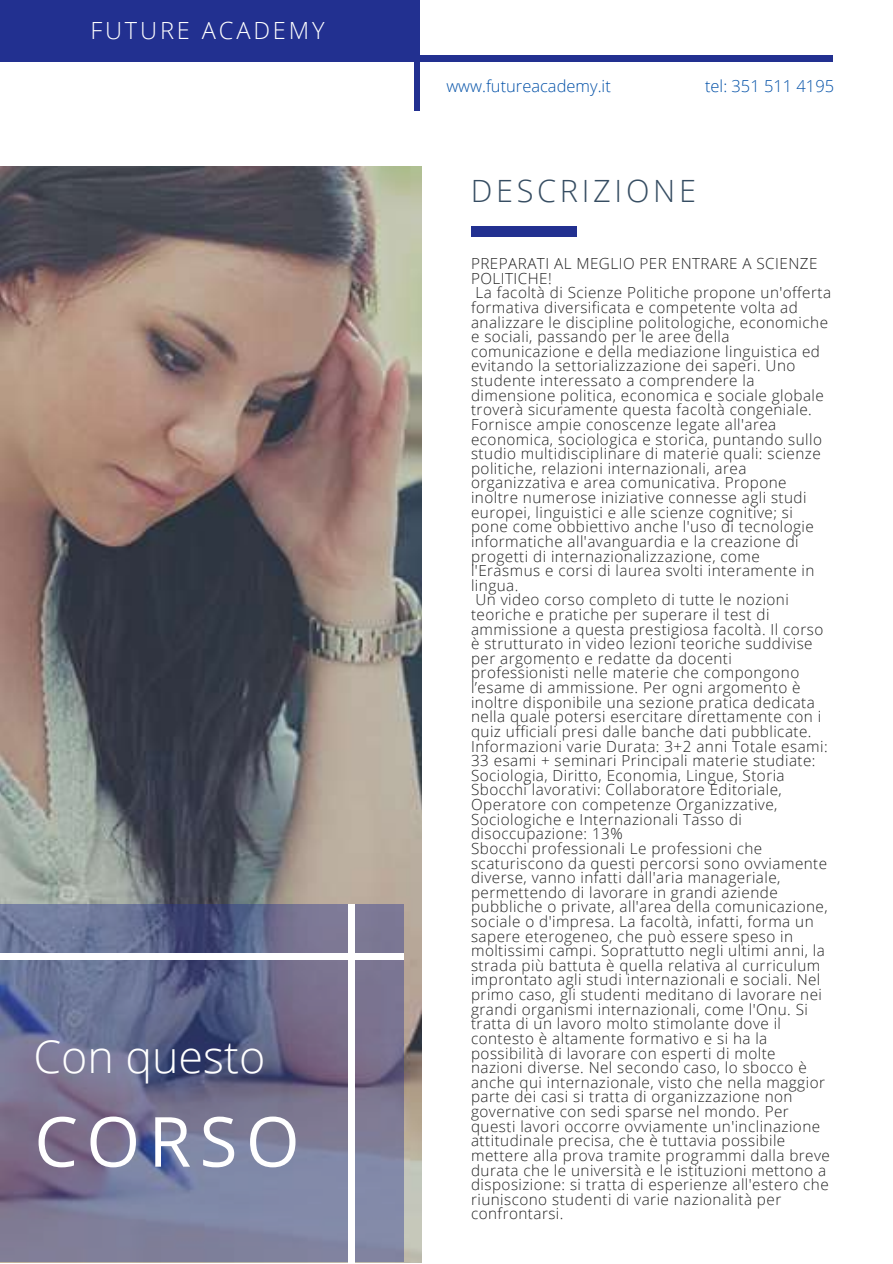
<style>
.page{position:relative;width:893px;height:1264px;background:#fff}
.page>*{position:absolute;margin:0;border:0;box-sizing:border-box;transform-origin:0 0}
.t1{font:69.15px "Open Sans";letter-spacing:.12em;color:#fff}
.t2{font:300 44.85px "Open Sans";color:#fff}
.t3{font:300 30.75px "Open Sans";letter-spacing:.12em;color:#364d62}
.t4{font:300 23.7px "Open Sans";letter-spacing:.12em;color:#fff}
.t5{font:300 16.5px "Open Sans";color:#0351a8}
.t6{font:300 15.3px/14.5px "Open Sans";letter-spacing:.03em;color:#222}
</style>
<div class="page">
<div style="left:414px;top:0;width:5px;height:111px;background:#223090"></div>
<img style="left:0;top:166px;width:422px;height:1096px">
<svg style="left:0;top:904px;width:403px;height:357px;background:#717292"></svg>
<div style="left:471px;top:226px;width:105px;height:11px;background:#223090"></div>
<div style="left:0;top:56px;width:832px;height:5px;background:#223090"></div>
<div style="left:0;top:0;width:417px;height:57px;background:#223090"></div>
<div style="left:348px;top:904px;width:6px;height:358px;background:#fff"></div>
<div style="left:0;top:953px;width:403px;height:6px;background:#fff"></div>
<h3 class="t4" style="left:90px;top:13px;width:236px">FUTURE ACADEMY</h3>
<h2 class="t2" style="left:33px;top:1025px;width:233px">Con questo</h2>
<h1 class="t1" style="left:34px;top:1092px;width:267px">CORSO</h1>
<p class="t5" style="left:446px;top:74px;width:166px">www.futureacademy.it</p>
<p class="t5" style="left:705px;top:74px;width:131px">tel: 351 511 4195</p>
<h3 class="t3" style="left:471px;top:169px;width:226px">DESCRIZIONE</h3>
<p class="t6" style="left:471px;top:256px;width:361px">PREPARATI AL MEGLIO PER ENTRARE A SCIENZE POLITICHE!<br>La facoltà di Scienze Politiche propone un'offerta formativa diversificata e competente volta ad analizzare le discipline politologiche, economiche e sociali, passando per le aree della comunicazione e della mediazione linguistica ed evitando la settorializzazione dei saperi. Uno studente interessato a comprendere la dimensione politica, economica e sociale globale troverà sicuramente questa facoltà congeniale.<br>Fornisce ampie conoscenze legate all'area economica, sociologica e storica, puntando sullo studio multidisciplinare di materie quali: scienze politiche, relazioni internazionali, area organizzativa e area comunicativa. Propone inoltre numerose iniziative connesse agli studi europei, linguistici e alle scienze cognitive; si pone come obbiettivo anche l'uso di tecnologie informatiche all'avanguardia e la creazione di progetti di internazionalizzazione, come l'Erasmus e corsi di laurea svolti interamente in lingua.<br>Un video corso completo di tutte le nozioni teoriche e pratiche per superare il test di ammissione a questa prestigiosa facoltà. Il corso è strutturato in video lezioni teoriche suddivise per argomento e redatte da docenti professionisti nelle materie che compongono l’esame di ammissione. Per ogni argomento è inoltre disponibile una sezione pratica dedicata nella quale potersi esercitare direttamente con i quiz ufficiali presi dalle banche dati pubblicate.<br>Informazioni varie Durata: 3+2 anni Totale esami:<br>33 esami + seminari Principali materie studiate:<br>Sociologia, Diritto, Economia, Lingue, Storia Sbocchi lavorativi: Collaboratore Editoriale, Operatore con competenze Organizzative, Sociologiche e Internazionali Tasso di disoccupazione: 13%<br>Sbocchi professionali Le professioni che scaturiscono da questi percorsi sono ovviamente diverse, vanno infatti dall'aria manageriale, permettendo di lavorare in grandi aziende pubbliche o private, all'area della comunicazione, sociale o d'impresa. La facoltà, infatti, forma un sapere eterogeneo, che può essere speso in moltissimi campi. Soprattutto negli ultimi anni, la strada più battuta è quella relativa al curriculum improntato agli studi internazionali e sociali. Nel primo caso, gli studenti meditano di lavorare nei grandi organismi internazionali, come l'Onu. Si tratta di un lavoro molto stimolante dove il contesto è altamente formativo e si ha la possibilità di lavorare con esperti di molte<br>nazioni diverse. Nel secondo caso, lo sbocco è anche qui internazionale, visto che nella maggior parte dei casi si tratta di organizzazione non governative con sedi sparse nel mondo. Per questi lavori occorre ovviamente un'inclinazione attitudinale precisa, che è tuttavia possibile mettere alla prova tramite programmi dalla breve durata che le università e le istituzioni mettono a disposizione: si tratta di esperienze all'estero che riuniscono studenti di varie nazionalità per confrontarsi.</p>
</div>
